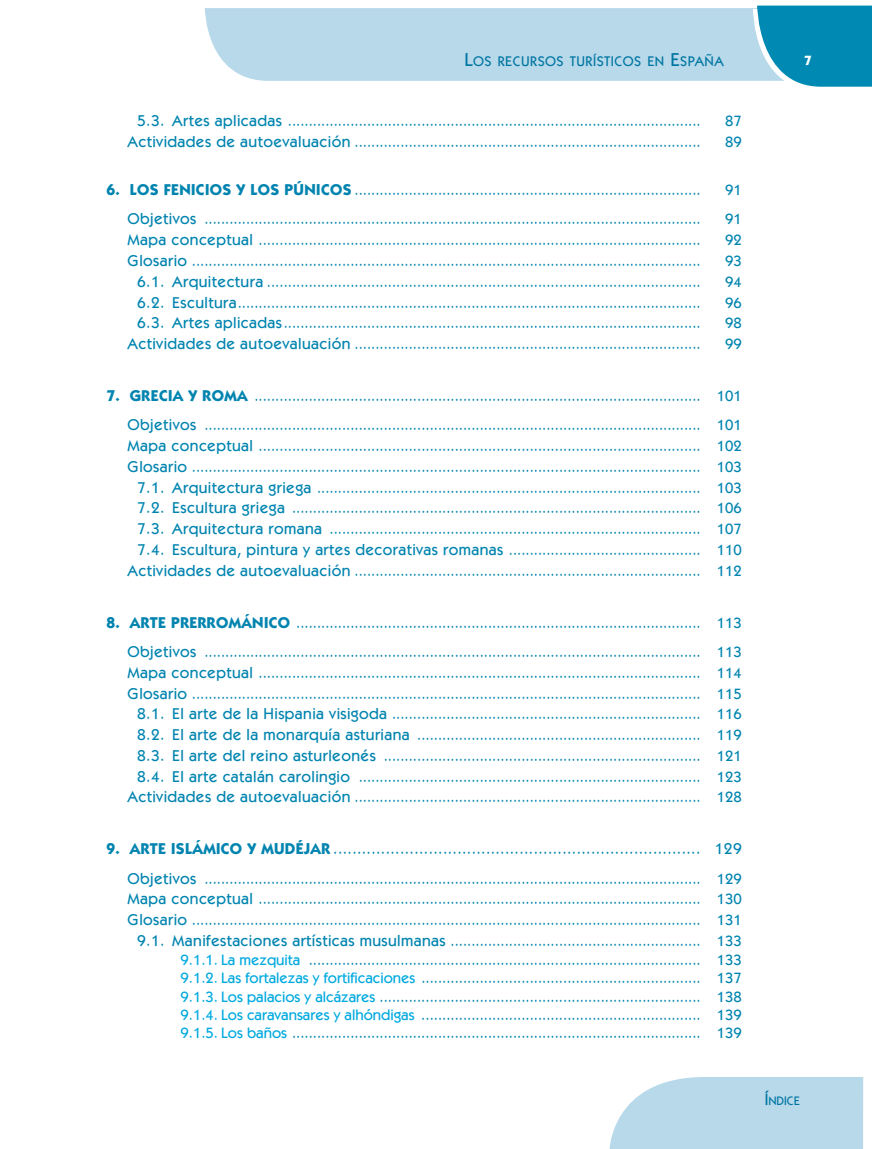
<style>
.page{position:relative;width:872px;height:1149px;background:#fff}
.page>*{position:absolute;margin:0;border:0;box-sizing:border-box;transform-origin:0 0}
.t1{font:500 15.75px "ITC Kabel Std";color:#0084af}
.t2{font:500 15px/20.7px "ITC Kabel Std";color:#0084af;text-align:right}
.t3{font:500 14.1px "ITC Kabel Std";letter-spacing:.035em;color:#0076a3}
.t4{font:700 13.5px "ITC Kabel Std";color:#fff}
.t5{font:500 12.3px "ITC Kabel Std";color:#0076a3}
.s1{font-size:18.75px}
.s2{font-size:15.75px}
.s3{font-weight:700;font-size:15.75px}
.s4{font-weight:700}
.s5{color:#00a9df}
.s6{font-size:16.5px}
</style>
<div class="page">
<div style="left:205px;top:8px;width:548px;height:73px;background:#b8d9e9"></div>
<svg style="left:609px;top:1077px;width:254px;height:71px;background:#bddcea"></svg>
<svg style="left:753px;top:6px;width:119px;height:81px;background:#2098bc"></svg>
<p class="t3" style="left:464px;top:56px;width:261px"><span class="s1">L</span>OS RECURSOS TURÍSTICOS EN <span class="s1">E</span>SPAÑA</p>
<p class="t2" style="left:137px;top:112px;width:565px"><span class="s2">5.3. Artes aplicadas</span> ...................................................................................................</p>
<p class="t2" style="left:725px;top:112px;width:18px">87</p>
<p class="t2" style="left:128px;top:133px;width:574px"><span class="s2">Actividades de autoevaluación</span> ...................................................................................</p>
<p class="t2" style="left:725px;top:133px;width:18px">89</p>
<p class="t2" style="left:106px;top:181px;width:596px"><span class="s3">6. LOS FENICIOS Y LOS PÚNICOS</span> ...................................................................................</p>
<p class="t2" style="left:725px;top:181px;width:18px">91</p>
<p class="t2" style="left:128px;top:210px;width:574px"><span class="s2">Objetivos</span> .......................................................................................................................</p>
<p class="t2" style="left:725px;top:210px;width:18px">91</p>
<p class="t2" style="left:128px;top:231px;width:574px"><span class="s2">Mapa conceptual</span> ..........................................................................................................</p>
<p class="t2" style="left:725px;top:231px;width:18px">92</p>
<p class="t2" style="left:128px;top:252px;width:574px"><span class="s2">Glosario</span> ..........................................................................................................................</p>
<p class="t2" style="left:725px;top:252px;width:18px">93</p>
<p class="t2" style="left:137px;top:272px;width:565px"><span class="s2">6.1. Arquitectura</span> ........................................................................................................</p>
<p class="t2" style="left:725px;top:272px;width:18px">94</p>
<p class="t2" style="left:137px;top:293px;width:565px"><span class="s2">6.2. Escultura</span>...............................................................................................................</p>
<p class="t2" style="left:725px;top:293px;width:18px">96</p>
<p class="t2" style="left:137px;top:314px;width:565px"><span class="s2">6.3. Artes aplicadas</span>....................................................................................................</p>
<p class="t2" style="left:725px;top:314px;width:18px">98</p>
<p class="t2" style="left:128px;top:335px;width:574px"><span class="s2">Actividades de autoevaluación</span> ...................................................................................</p>
<p class="t2" style="left:725px;top:335px;width:18px">99</p>
<p class="t2" style="left:106px;top:382px;width:637px;line-height:29.2px"><span class="s3">7. GRECIA Y ROMA</span> ........................................................................................................... 101<br><span class="s2">Objetivos</span> ....................................................................................................................... 101</p>
<p class="t2" style="left:128px;top:437px;width:615px"><span class="s2">Mapa conceptual</span> .......................................................................................................... 102<br><span class="s2">Glosario</span> .......................................................................................................................... 103<br><span class="s2">7.1. Arquitectura griega</span> ............................................................................................ 103<br><span class="s2">7.2. Escultura griega</span> .................................................................................................. 106<br><span class="s2">7.3. Arquitectura romana</span> ......................................................................................... 107<br><span class="s2">7.4. Escultura, pintura y artes decorativas romanas</span> .............................................. 110<br><span class="s2">Actividades de autoevaluación</span> ................................................................................... 112</p>
<p class="t2" style="left:106px;top:609px;width:637px;line-height:29.2px"><span class="s3">8. ARTE PRERROMÁNICO</span> ................................................................................................. 113<br><span class="s2">Objetivos</span> ....................................................................................................................... 113</p>
<p class="t2" style="left:128px;top:663px;width:615px"><span class="s2">Mapa conceptual</span> .......................................................................................................... 114<br><span class="s2">Glosario</span> .......................................................................................................................... 115<br><span class="s2">8.1. El arte de la Hispania visigoda</span> .......................................................................... 116<br><span class="s2">8.2. El arte de la monarquía asturiana</span> .................................................................... 119<br><span class="s2">8.3. El arte del reino asturleonés</span> ............................................................................ 121<br><span class="s2">8.4. El arte catalán carolingio</span> .................................................................................. 123<br><span class="s2">Actividades de autoevaluación</span> ................................................................................... 128</p>
<p class="t1" style="left:106px;top:843px;width:637px"><span class="s4">9. ARTE ISLÁMICO Y MUDÉJAR</span> ............................................................................. 129</p>
<p class="t2" style="left:128px;top:869px;width:615px"><span class="s2">Objetivos</span> ....................................................................................................................... 129<br><span class="s2">Mapa conceptual</span> .......................................................................................................... 130<br><span class="s2">Glosario</span> .......................................................................................................................... 131<br><span class="s2">9.1. Manifestaciones artísticas musulmanas</span> ............................................................ 133</p>
<p class="t2" style="left:181px;top:951px;width:562px;line-height:18.3px;text-align:justify"><span class="s5">9.1.1. La mezquita</span> .............................................................................................. 133<br><span class="s5">9.1.2. Las fortalezas y fortificaciones</span> ................................................................... 137<br><span class="s5">9.1.3. Los palacios y alcázares</span> ............................................................................. 138<br><span class="s5">9.1.4. Los caravansares y alhóndigas</span> ................................................................... 139<br><span class="s5">9.1.5. Los baños</span> .................................................................................................. 139</p>
<p class="t4" style="left:804px;top:55px;width:9px">7</p>
<p class="t5" style="left:764px;top:1096px;width:37px"><span class="s6">Í</span>NDICE</p>
</div>
